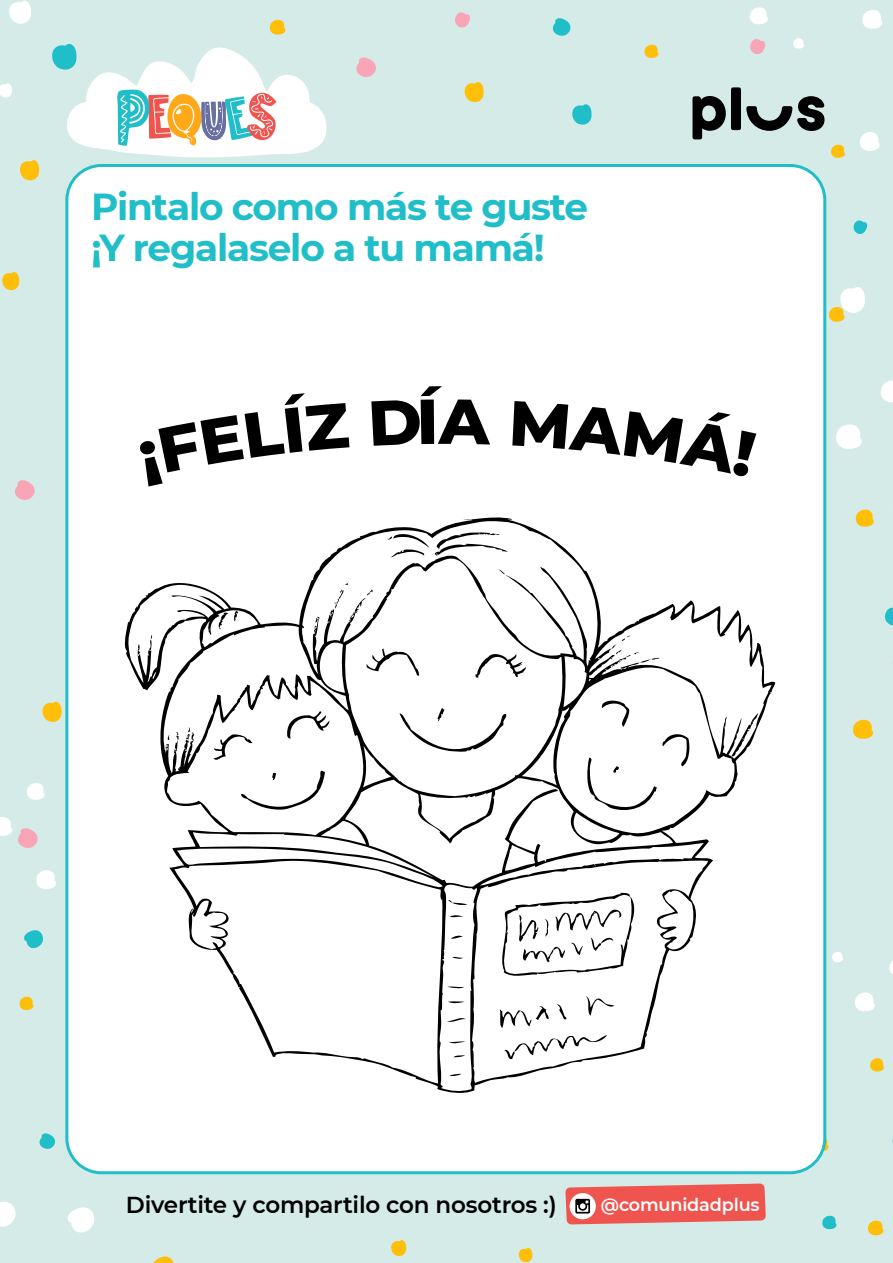
<style>
.page{position:relative;width:893px;height:1263px;background:#d5ebe7}
.page>*{position:absolute;margin:0;border:0;box-sizing:border-box;transform-origin:0 0}
.t1{font:700 37.5px/40.3px "Montserrat";letter-spacing:-.03em;color:#20bec8}
.t2{font:600 23.1px "Montserrat";letter-spacing:-.01em;color:#000}
.t3{font:600 17.7px "Montserrat";letter-spacing:-.01em;color:#fff}
</style>
<div class="page">
<svg style="left:692px;top:96px;width:34px;height:43px"></svg>
<div style="left:731px;top:87px;width:10px;height:43px;background:#010101;border-radius:2px"></div>
<svg style="left:746px;top:96px;width:78px;height:35px"></svg>
<svg style="left:42px;top:701px;width:20px;height:21px"></svg>
<svg style="left:20px;top:160px;width:20px;height:20px"></svg>
<svg style="left:15px;top:480px;width:20px;height:20px"></svg>
<svg style="left:39px;top:1133px;width:16px;height:16px"></svg>
<svg style="left:518px;top:1248px;width:15px;height:14px"></svg>
<svg style="left:391px;top:1240px;width:16px;height:16px"></svg>
<svg style="left:552px;top:18px;width:18px;height:18px"></svg>
<svg style="left:356px;top:57px;width:20px;height:20px"></svg>
<svg style="left:572px;top:104px;width:20px;height:21px"></svg>
<svg style="left:2px;top:272px;width:18px;height:18px"></svg>
<svg style="left:464px;top:82px;width:20px;height:20px"></svg>
<svg style="left:9px;top:0;width:22px;height:24px"></svg>
<svg style="left:0;top:83px;width:12px;height:15px"></svg>
<svg style="left:822px;top:1215px;width:15px;height:14px"></svg>
<svg style="left:870px;top:1058px;width:14px;height:14px"></svg>
<svg style="left:826px;top:1136px;width:3px;height:15px"></svg>
<svg style="left:868px;top:1220px;width:16px;height:15px"></svg>
<svg style="left:889px;top:961px;width:4px;height:13px"></svg>
<svg style="left:832px;top:952px;width:11px;height:10px"></svg>
<svg style="left:855px;top:992px;width:20px;height:20px"></svg>
<svg style="left:853px;top:220px;width:14px;height:14px"></svg>
<svg style="left:831px;top:144px;width:14px;height:14px"></svg>
<svg style="left:750px;top:39px;width:15px;height:15px"></svg>
<svg style="left:270px;top:19px;width:16px;height:16px"></svg>
<svg style="left:455px;top:12px;width:15px;height:16px"></svg>
<svg style="left:644px;top:44px;width:15px;height:14px"></svg>
<svg style="left:829px;top:287px;width:36px;height:35px"></svg>
<svg style="left:750px;top:7px;width:18px;height:17px"></svg>
<svg style="left:793px;top:38px;width:11px;height:11px"></svg>
<svg style="left:862px;top:10px;width:21px;height:19px"></svg>
<svg style="left:860px;top:132px;width:20px;height:19px"></svg>
<svg style="left:19px;top:996px;width:15px;height:14px"></svg>
<svg style="left:27px;top:783px;width:18px;height:17px"></svg>
<svg style="left:0;top:817px;width:38px;height:31px"></svg>
<svg style="left:36px;top:870px;width:20px;height:19px"></svg>
<svg style="left:884px;top:607px;width:9px;height:18px"></svg>
<svg style="left:856px;top:509px;width:18px;height:18px"></svg>
<svg style="left:853px;top:719px;width:20px;height:20px"></svg>
<svg style="left:880px;top:380px;width:13px;height:23px"></svg>
<svg style="left:836px;top:424px;width:26px;height:25px"></svg>
<svg style="left:24px;top:930px;width:19px;height:18px"></svg>
<svg style="left:153px;top:1256px;width:21px;height:7px"></svg>
<svg style="left:67px;top:1207px;width:28px;height:26px"></svg>
<svg style="left:0;top:1201px;width:16px;height:26px"></svg>
<div style="left:65px;top:164px;width:761px;height:1010px;background:#fff"></div>
<svg style="left:140px;top:393px;width:209px;height:93px;background:#b8b8b8"></svg>
<svg style="left:371px;top:386px;width:119px;height:60px;background:#898989"></svg>
<svg style="left:512px;top:360px;width:244px;height:116px;background:#c7c7c7"></svg>
<svg style="left:52px;top:44px;width:275px;height:114px"></svg>
<svg style="left:565px;top:1183px;width:201px;height:41px;background:#e86b66"></svg>
<svg style="left:124px;top:516px;width:651px;height:579px;background:#eee"></svg>
<svg style="left:315px;top:617px;width:3px;height:6px"></svg>
<svg style="left:498px;top:569px;width:7px;height:5px"></svg>
<svg style="left:137px;top:643px;width:3px;height:8px"></svg>
<svg style="left:365px;top:589px;width:8px;height:7px"></svg>
<svg style="left:334px;top:582px;width:15px;height:26px"></svg>
<svg style="left:731px;top:713px;width:27px;height:45px"></svg>
<svg style="left:149px;top:634px;width:4px;height:16px"></svg>
<svg style="left:621px;top:635px;width:13px;height:6px"></svg>
<svg style="left:616px;top:650px;width:44px;height:20px"></svg>
<svg style="left:151px;top:672px;width:6px;height:7px"></svg>
<svg style="left:186px;top:727px;width:4px;height:13px"></svg>
<svg style="left:166px;top:734px;width:3px;height:6px"></svg>
<svg style="left:240px;top:770px;width:85px;height:40px;background:#e7e7e7"></svg>
<svg style="left:448px;top:899px;width:19px;height:7px"></svg>
<svg style="left:451px;top:934px;width:12px;height:5px"></svg>
<svg style="left:447px;top:1016px;width:19px;height:7px"></svg>
<svg style="left:388px;top:531px;width:120px;height:27px;background:#d4d4d4"></svg>
<svg style="left:218px;top:610px;width:20px;height:19px"></svg>
<svg style="left:367px;top:648px;width:52px;height:28px"></svg>
<svg style="left:474px;top:651px;width:52px;height:28px"></svg>
<svg style="left:399px;top:708px;width:108px;height:45px;background:#e8e8e8"></svg>
<svg style="left:286px;top:711px;width:44px;height:27px"></svg>
<svg style="left:213px;top:732px;width:40px;height:31px"></svg>
<svg style="left:586px;top:699px;width:130px;height:115px;background:#f0f0f0"></svg>
<svg style="left:450px;top:915px;width:14px;height:3px"></svg>
<svg style="left:498px;top:892px;width:138px;height:87px;background:#e1e1e1"></svg>
<svg style="left:586px;top:996px;width:28px;height:19px"></svg>
<svg style="left:499px;top:1005px;width:50px;height:23px"></svg>
<svg style="left:504px;top:1034px;width:103px;height:25px;background:#e1e1e1"></svg>
<p class="t1" style="left:91px;top:185px;width:498px">Pintalo como más te guste ¡Y regalaselo a tu mamá!</p>
<p class="t2" style="left:126px;top:1189px;width:432px">Divertite y compartilo con nosotros :)</p>
<p class="t3" style="left:601px;top:1192px;width:160px">@comunidadplus</p>
</div>
